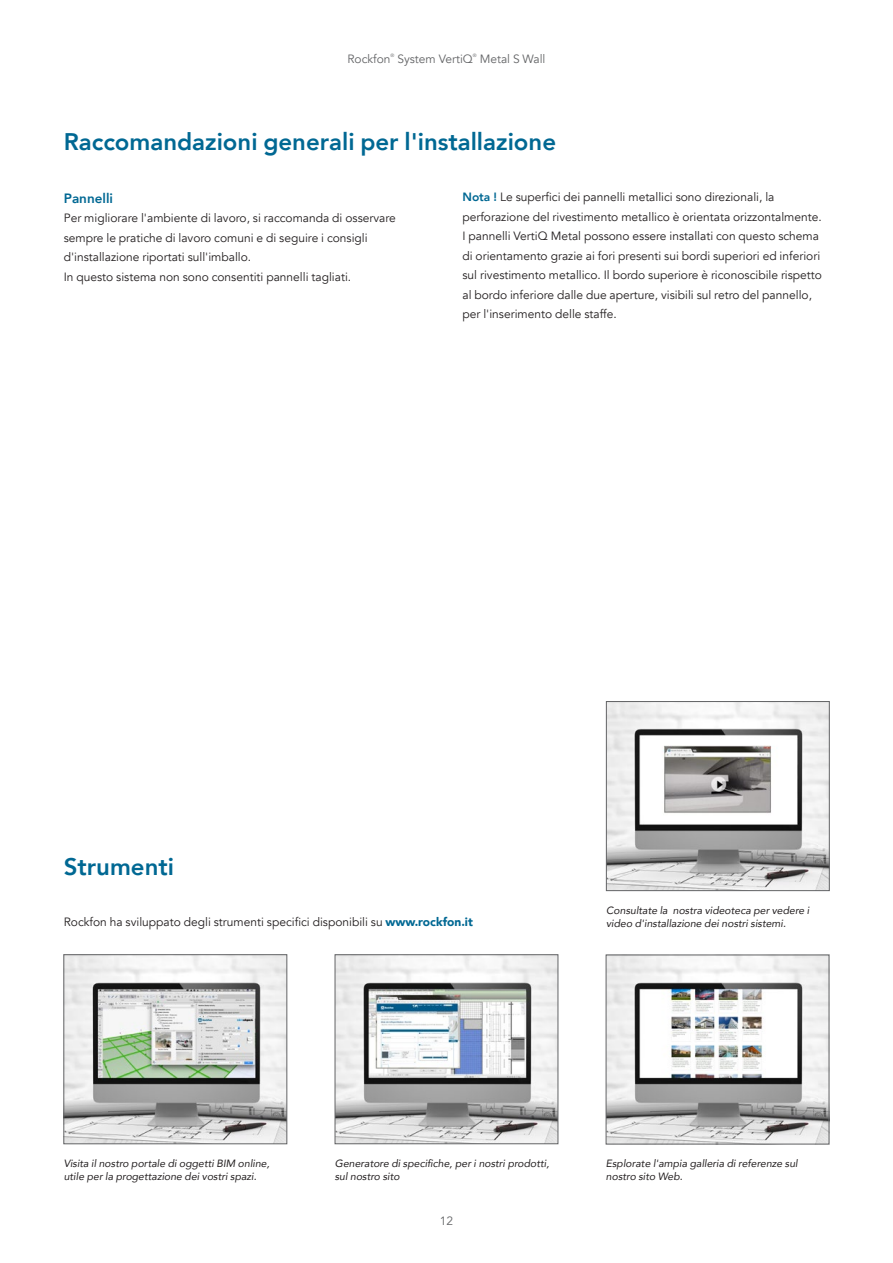
<style>
.page{position:relative;width:893px;height:1263px;background:#fff}
.page>*{position:absolute;margin:0;border:0;box-sizing:border-box;transform-origin:0 0}
.t1{font:800 24px "Avenir";color:#006893}
.t2{font:800 13.5px "Avenir";color:#006893}
.t3{font:12px/19.5px "Avenir";color:#231f20}
.t4{font:12px "Avenir";color:#636466}
.t5{font:italic 10.5px/12.6px "Avenir";color:#231f20}
.t6{font:4.8px "Avenir";color:#636466}
.s1{font-weight:800;color:#006893}
.s2{font-weight:900;color:#006893}
</style>
<div class="page">
<img style="left:66px;top:956px;width:219px;height:186px">
<div style="left:64px;top:954px;width:223px;height:190px;border:1px solid #636466"></div>
<img style="left:608px;top:957px;width:219px;height:185px">
<img style="left:608px;top:703px;width:219px;height:186px">
<div style="left:606px;top:701px;width:223px;height:190px;border:1px solid #636466"></div>
<img style="left:337px;top:956px;width:219px;height:186px">
<div style="left:335px;top:954px;width:223px;height:190px;border:1px solid #636466"></div>
<p class="t4" style="left:347px;top:52px;width:45px">Rockfon</p>
<p class="t6" style="left:391px;top:53px;width:5px">®</p>
<p class="t4" style="left:397px;top:52px;width:77px">System VertiQ</p>
<p class="t6" style="left:473px;top:53px;width:5px">®</p>
<p class="t4" style="left:480px;top:52px;width:67px">Metal S Wall</p>
<h1 class="t1" style="left:64px;top:123px;width:494px">Raccomandazioni generali per l'installazione</h1>
<p class="t2" style="left:64px;top:188px;width:51px">Pannelli</p>
<p class="t3" style="left:64px;top:209px;width:334px">Per migliorare l'ambiente di lavoro, si raccomanda di osservare sempre le pratiche di lavoro comuni e di seguire i consigli d'installazione riportati sull'imballo.<br>In questo sistema non sono consentiti pannelli tagliati.</p>
<p class="t3" style="left:462px;top:188px;width:361px"><span class="s1">Nota !</span> Le superfici dei pannelli metallici sono direzionali, la perforazione del rivestimento metallico è orientata orizzontalmente.<br>I pannelli VertiQ Metal possono essere installati con questo schema di orientamento grazie ai fori presenti sui bordi superiori ed inferiori sul rivestimento metallico. Il bordo superiore è riconoscibile rispetto al bordo inferiore dalle due aperture, visibili sul retro del pannello, per l'inserimento delle staffe.</p>
<h1 class="t1" style="left:64px;top:848px;width:112px">Strumenti</h1>
<p class="t3" style="left:64px;top:912px;width:411px">Rockfon ha sviluppato degli strumenti specifici disponibili su <span class="s2">www.rockfon.it</span></p>
<p class="t5" style="left:606px;top:904px;width:205px">Consultate la nostra videoteca per vedere i video d'installazione dei nostri sistemi.</p>
<p class="t5" style="left:64px;top:1157px;width:207px">Visita il nostro portale di oggetti BIM online, utile per la progettazione dei vostri spazi.</p>
<p class="t5" style="left:606px;top:1157px;width:193px">Esplorate l'ampia galleria di referenze sul nostro sito Web.</p>
<p class="t5" style="left:335px;top:1157px;width:216px">Generatore di specifiche, per i nostri prodotti, sul nostro sito</p>
<p class="t4" style="left:440px;top:1213px;width:15px">12</p>
</div>
